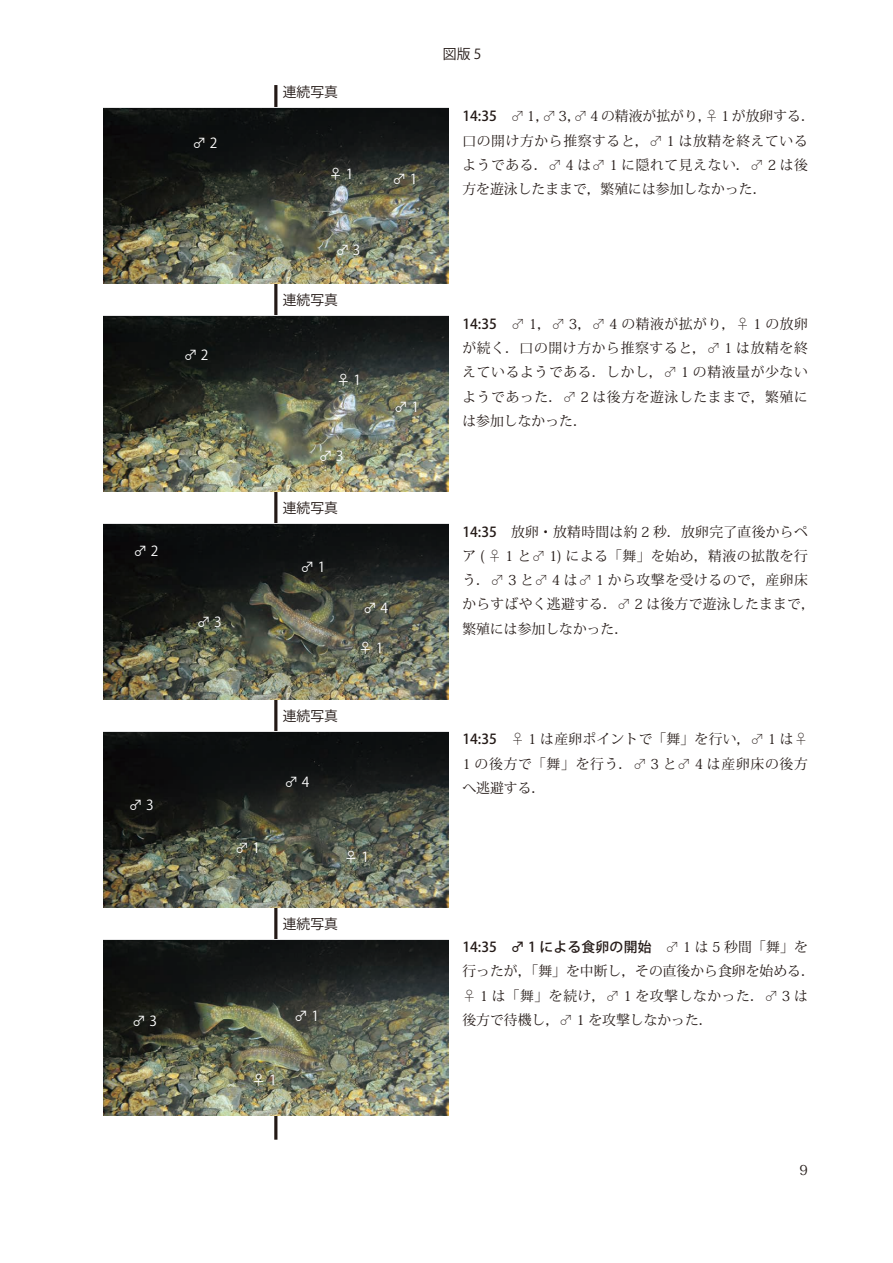
<style>
.page{position:relative;width:893px;height:1263px;background:#fff}
.page>*{position:absolute;margin:0;border:0;box-sizing:border-box;transform-origin:0 0}
.t1{font:13.8px/24.2px "Koz Min Pro";letter-spacing:.02em;color:#231916;text-align:justify}
.t2{font:13.8px/24.2px "Koz Min Pro";letter-spacing:.04em;color:#231916}
.t3{font:13.8px/24.2px "Koz Min Pro";color:#231916}
.t4{font:13.8px "Koz Go Pro";color:#fff}
.t5{font:500 13.8px "Koz Go Pro";letter-spacing:.015em;color:#231916}
.t6{font:13.8px "Koz Go Pro";color:#231916}
.s1{font-family:"Koz Go Pro";font-weight:500}
.s2{font-family:"Koz Min Pro";font-weight:400}
</style>
<div class="page">
<hr style="left:274px;top:85px;width:3px;height:1055px;background:#231916">
<img style="left:103px;top:940px;width:346px;height:176px">
<img style="left:103px;top:732px;width:346px;height:176px">
<img style="left:103px;top:524px;width:346px;height:176px">
<img style="left:103px;top:316px;width:346px;height:176px">
<img style="left:103px;top:108px;width:346px;height:176px">
<p class="t4" style="left:133px;top:542px;width:26px">♂2</p>
<p class="t4" style="left:129px;top:795px;width:26px">♂3</p>
<p class="t4" style="left:193px;top:134px;width:26px">♂ 2</p>
<p class="t4" style="left:184px;top:346px;width:26px">♂2</p>
<p class="t4" style="left:197px;top:613px;width:26px">♂3</p>
<p class="t4" style="left:235px;top:839px;width:26px">♂1</p>
<p class="t6" style="left:283px;top:83px;width:57px">連続写真</p>
<p class="t4" style="left:329px;top:165px;width:26px">♀1</p>
<p class="t4" style="left:336px;top:241px;width:26px">♂3</p>
<p class="t6" style="left:283px;top:291px;width:57px">連続写真</p>
<p class="t4" style="left:336px;top:371px;width:26px">♀1</p>
<p class="t4" style="left:319px;top:447px;width:26px">♂3</p>
<p class="t6" style="left:283px;top:499px;width:57px">連続写真</p>
<p class="t4" style="left:301px;top:558px;width:26px">♂1</p>
<p class="t4" style="left:392px;top:170px;width:26px">♂ 1</p>
<p class="t4" style="left:394px;top:398px;width:26px">♂ 1</p>
<p class="t4" style="left:363px;top:599px;width:26px">♂4</p>
<p class="t6" style="left:283px;top:707px;width:57px">連続写真</p>
<p class="t4" style="left:284px;top:773px;width:26px">♂4</p>
<p class="t4" style="left:358px;top:639px;width:26px">♀1</p>
<p class="t4" style="left:344px;top:848px;width:26px">♀1</p>
<p class="t6" style="left:283px;top:915px;width:57px">連続写真</p>
<p class="t4" style="left:132px;top:1012px;width:26px">♂3</p>
<p class="t4" style="left:252px;top:1071px;width:26px">♀1</p>
<p class="t4" style="left:294px;top:1007px;width:26px">♂1</p>
<p class="t6" style="left:443px;top:45px;width:40px">図版 5</p>
<p class="t2" style="left:462px;top:104px;width:354px"><span class="s1">14:35　</span>♂ 1，♂ 3，♂ 4 の精液が拡がり，♀ 1 が放卵する．口の開け方から推察すると，♂ 1 は放精を終えているようである．♂ 4 は♂ 1 に隠れて見えない．♂ 2 は後方を遊泳したままで，繁殖には参加しなかった．</p>
<p class="t1" style="left:462px;top:311px;width:347px"><span class="s1">14:35　</span>♂ 1，♂ 3，♂ 4 の精液が拡がり，♀ 1 の放卵が続く．口の開け方から推察すると，♂ 1 は放精を終えているようである．しかし，♂ 1 の精液量が少ないようであった．♂ 2 は後方を遊泳したままで，繁殖には参加しなかった．</p>
<p class="t1" style="left:462px;top:519px;width:354px;text-align:left"><span class="s1">14:35　</span>放卵・放精時間は約 2 秒．放卵完了直後からペア ( ♀ 1 と♂ 1) による「舞」を始め，精液の拡散を行う．♂ 3 と♂ 4 は♂ 1 から攻撃を受けるので，産卵床からすばやく逃避する．♂ 2 は後方で遊泳したままで，繁殖には参加しなかった．</p>
<p class="t1" style="left:462px;top:727px;width:347px"><span class="s1">14:35　</span>♀ 1 は産卵ポイントで「舞」を行い，♂ 1 は♀ 1 の後方で「舞」を行う．♂ 3 と♂ 4 は産卵床の後方へ逃避する．</p>
<p class="t5" style="left:462px;top:938px;width:347px">14:35　♂ 1 による食卵の開始<span class="s2">　♂ 1 は 5 秒間「舞」を</span></p>
<p class="t3" style="left:462px;top:959px;width:354px">行ったが，「舞」を中断し，その直後から食卵を始める．♀ 1 は「舞」を続け，♂ 1 を攻撃しなかった．♂ 3 は後方で待機し，♂ 1 を攻撃しなかった．</p>
<p class="t1" style="left:799px;top:1157px;width:10px">9</p>
</div>
